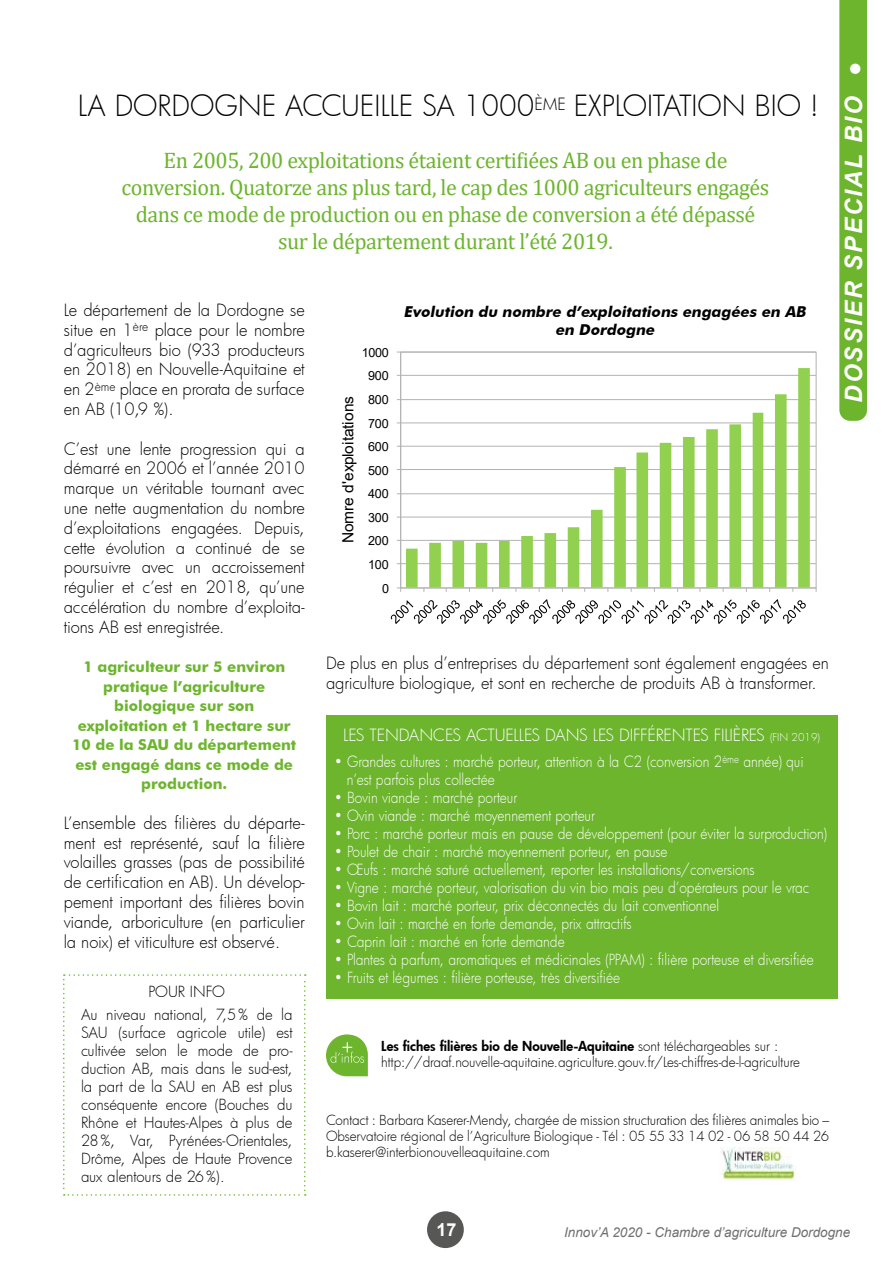
<style>
.page{position:relative;width:893px;height:1263px;background:#fff}
.page>*{position:absolute;margin:0;border:0;box-sizing:border-box;transform-origin:0 0}
.t1{font:300 28.5px "Futura";color:#000}
.t2{font:italic 700 24px "Arial";letter-spacing:.08em;color:#fff}
.t3{font:22.5px/27px "Cambria Math";letter-spacing:-.02em;color:#6cb52d;text-align:center}
.t4{font:700 18px "Arial";color:#fff}
.t5{font:300 16.5px/19.8px "Futura";letter-spacing:-.005em;color:#000;text-align:justify}
.t6{font:300 16.5px "Futura";letter-spacing:-.01em;color:#fff}
.t7{font:15.45px "Arial";letter-spacing:.005em;color:#000}
.t8{font:300 15px/18px "Futura";letter-spacing:-.005em;color:#fff;scale:.92 1}
.t9{font:300 15px/18px "Futura";letter-spacing:-.005em;color:#000;text-align:justify}
.t10{font:700 15px/19.5px "Futura BT";color:#6cb52d;text-align:center}
.t11{font:italic 700 15px/18px "Futura BT";color:#000;text-align:center}
.t12{font:300 13.5px/16.2px "Futura";letter-spacing:-.005em;color:#000}
.t13{font:italic 13.5px "Arial";color:#706f6f}
.t14{font:12.6px "Arial";letter-spacing:-.02em;color:#000}
.s1{font-size:10.5px}
.s2{font-weight:800}
</style>
<div class="page">
<div style="left:427px;top:1211px;width:37px;height:37px;background:#575756;border-radius:50%"></div>
<svg style="left:839px;top:0;width:28px;height:421px;background:#70b733"></svg>
<div style="left:326px;top:715px;width:511px;height:284px;background:#6cb52d"></div>
<hr style="left:401px;top:563px;width:415px;height:1px;background:#b3b3b3">
<hr style="left:401px;top:540px;width:415px;height:1px;background:#b3b3b3">
<hr style="left:401px;top:517px;width:415px;height:1px;background:#b3b3b3">
<hr style="left:401px;top:493px;width:415px;height:1px;background:#b3b3b3">
<hr style="left:401px;top:469px;width:415px;height:1px;background:#b3b3b3">
<hr style="left:401px;top:446px;width:415px;height:1px;background:#b3b3b3">
<hr style="left:401px;top:422px;width:415px;height:1px;background:#b3b3b3">
<hr style="left:401px;top:399px;width:415px;height:1px;background:#b3b3b3">
<hr style="left:401px;top:375px;width:415px;height:1px;background:#b3b3b3">
<svg style="left:406px;top:368px;width:404px;height:219px"></svg>
<hr style="left:400px;top:352px;width:1px;height:236px;background:#b3b3b3">
<hr style="left:401px;top:587px;width:415px;height:1px;background:#b3b3b3">
<svg style="left:390px;top:599px;width:416px;height:25px"></svg>
<svg style="left:326px;top:1034px;width:42px;height:42px"></svg>
<svg style="left:63px;top:974px;width:243px;height:222px"></svg>
<img style="left:721px;top:1148px;width:74px;height:32px">
<p class="t1" style="left:78px;top:87px;width:743px">LA DORDOGNE ACCUEILLE SA 1000<sup>ÈME</sup> EXPLOITATION BIO !</p>
<p class="t3" style="left:122px;top:147px;width:649px">En 2005, 200 exploitations étaient certifiées AB ou en phase de conversion. Quatorze ans plus tard, le cap des 1000 agriculteurs engagés dans ce mode de production ou en phase de conversion a été dépassé sur le département durant l’été 2019.</p>
<p class="t5" style="left:64px;top:300px;width:242px">Le département de la Dordogne se situe en 1<sup>ère</sup> place pour le nombre d’agriculteurs bio (933 producteurs en 2018) en Nouvelle-Aquitaine et en 2<sup>ème</sup> place en prorata de surface en AB (10,9 %).</p>
<p class="t5" style="left:64px;top:438px;width:242px">C’est une lente progression qui a démarré en 2006 et l’année 2010 marque un véritable tournant avec une nette augmentation du nombre d’exploitations engagées. Depuis, cette évolution a continué de se poursuivre avec un accroissement régulier et c’est en 2018, qu’une accélération du nombre d’exploita&shy;tions AB est enregistrée.</p>
<p class="t10" style="left:72px;top:657px;width:225px">1 agriculteur sur 5 environ pratique l’agriculture biologique sur son exploitation et 1 hectare sur<br>10 de la SAU du département est engagé dans ce mode de production.</p>
<p class="t5" style="left:64px;top:812px;width:242px">L’ensemble des filières du départe&shy;ment est représenté, sauf la filière volailles grasses (pas de possibilité de certification en AB). Un dévelop&shy;pement important des filières bovin viande, arboriculture (en particulier la noix) et viticulture est observé.</p>
<p class="t9" style="left:149px;top:982px;width:78px">POUR INFO</p>
<p class="t9" style="left:81px;top:1005px;width:213px">Au niveau national, 7,5% de la SAU (surface agricole utile) est cultivée selon le mode de pro&shy;duction AB, mais dans le sud-est, la part de la SAU en AB est plus conséquente encore (Bouches du Rhône et Hautes-Alpes à plus de 28%, Var, Pyrénées-Orientales, Drôme, Alpes de Haute Provence aux alentours de 26%).</p>
<p class="t14" style="left:362px;top:344px;width:29px">1000</p>
<p class="t7" style="left:337px;top:543px;width:148px;rotate:-90deg">Nomre d'exploitations</p>
<p class="t14" style="left:368px;top:367px;width:22px">900</p>
<p class="t14" style="left:368px;top:391px;width:22px">800</p>
<p class="t14" style="left:368px;top:414px;width:22px">700</p>
<p class="t14" style="left:368px;top:438px;width:22px">600</p>
<p class="t14" style="left:368px;top:462px;width:22px">500</p>
<p class="t14" style="left:368px;top:485px;width:22px">400</p>
<p class="t14" style="left:368px;top:509px;width:22px">300</p>
<p class="t14" style="left:368px;top:532px;width:22px">200</p>
<p class="t14" style="left:368px;top:556px;width:22px">100</p>
<p class="t14" style="left:382px;top:579px;width:8px">0</p>
<p class="t11" style="left:404px;top:302px;width:407px">Evolution du nombre d’exploitations engagées en AB en Dordogne</p>
<p class="t5" style="left:326px;top:653px;width:504px">De plus en plus d’entreprises du département sont également engagées en agriculture biologique, et sont en recherche de produits AB à transformer.</p>
<p class="t6" style="left:343px;top:723px;width:478px">LES TENDANCES ACTUELLES DANS LES DIFFÉRENTES FILIÈRES <span class="s1">(FIN 2019)</span></p>
<p class="t8" style="left:347px;top:752px;width:498px;text-indent:-13px">• Grandes cultures : marché porteur, attention à la C2 (conversion 2<sup>ème</sup> année) qui n’est parfois plus collectée</p>
<p class="t8" style="left:334px;top:788px;width:200px">• Bovin viande : marché porteur</p>
<p class="t8" style="left:334px;top:806px;width:285px">• Ovin viande : marché moyennement porteur</p>
<p class="t8" style="left:334px;top:824px;width:537px">• Porc : marché porteur mais en pause de développement (pour éviter la surproduction)</p>
<p class="t8" style="left:334px;top:842px;width:364px">• Poulet de chair : marché moyennement porteur, en pause</p>
<p class="t8" style="left:334px;top:860px;width:459px">• Œufs : marché saturé actuellement, reporter les installations/conversions</p>
<p class="t8" style="left:334px;top:878px;width:518px">• Vigne : marché porteur, valorisation du vin bio mais peu d’opérateurs pour le vrac</p>
<p class="t8" style="left:334px;top:896px;width:420px">• Bovin lait : marché porteur, prix déconnectés du lait conventionnel</p>
<p class="t8" style="left:334px;top:914px;width:325px">• Ovin lait : marché en forte demande, prix attractifs</p>
<p class="t8" style="left:334px;top:932px;width:252px">• Caprin lait : marché en forte demande</p>
<p class="t8" style="left:334px;top:950px;width:523px">• Plantes à parfum, aromatiques et médicinales (PPAM) : filière porteuse et diversifiée</p>
<p class="t8" style="left:334px;top:968px;width:312px">• Fruits et légumes : filière porteuse, très diversifiée</p>
<p class="t12" style="left:381px;top:1037px;width:420px"><span class="s2">Les fiches filières bio de Nouvelle-Aquitaine</span> sont téléchargeables sur : http://draaf.nouvelle-aquitaine.agriculture.gouv.fr/Les-chiffres-de-l-agriculture</p>
<p class="t12" style="left:326px;top:1111px;width:505px;text-align:justify">Contact : Barbara Kaserer-Mendy, chargée de mission structuration des filières animales bio – Observatoire régional de l’Agriculture Biologique - Tél : 05 55 33 14 02 - 06 58 50 44 26 b.kaserer@interbionouvelleaquitaine.com</p>
<h2 class="t2" style="left:838px;top:403px;width:342px;rotate:-90deg">DOSSIER SPECIAL BIO ●</h2>
<p class="t4" style="left:436px;top:1217px;width:22px">17</p>
<p class="t13" style="left:564px;top:1223px;width:288px">Innov’A 2020 - Chambre d’agriculture Dordogne</p>
</div>
